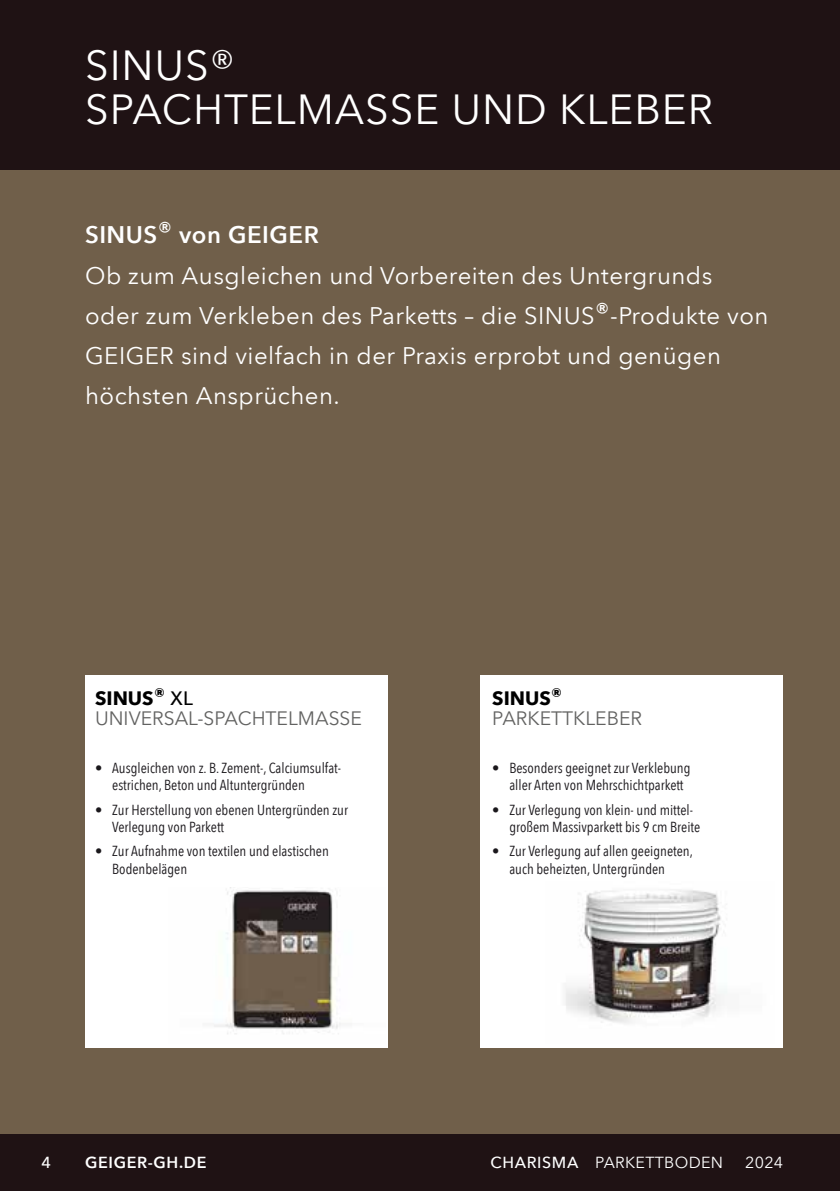
<style>
.page{position:relative;width:840px;height:1191px;background:#fff}
.page>*{position:absolute;margin:0;border:0;box-sizing:border-box;transform-origin:0 0}
.t1{font:42px/44px "Avenir Next LT Pro";letter-spacing:.02em;color:#fff}
.t2{font:24px/40px "Avenir Next LT Pro";letter-spacing:.02em;color:#fff}
.t3{font:19.4px/20.4px "Avenir Next LT Pro";color:#626261}
.t4{font:700 19.4px "Avenir Next LT Pro";color:#000}
.t5{font:16px "Avenir Next LT Pro";letter-spacing:.02em;color:#fff}
.t6{font:600 16px "Avenir Next LT Pro";letter-spacing:.04em;color:#fff}
.t7{font:500 16px "Avenir Next LT Pro";color:#fff}
.t8{font:condensed 14.6px/17.4px "Avenir Next LT Pro";color:#1a171b}
.s1{font-weight:600}
.s2{font-weight:700;color:#000}
.s3{font-weight:500;color:#000}
.s4{font-weight:500}
</style>
<div class="page">
<div style="left:0;top:0;width:839px;height:1191px;background:#1f1214"></div>
<div style="left:0;top:170px;width:839px;height:963px;background:#705f4a"></div>
<div style="left:85px;top:675px;width:302px;height:372px;background:#fff"></div>
<img style="left:214px;top:887px;width:127px;height:147px">
<div style="left:480px;top:675px;width:302px;height:372px;background:#fff"></div>
<img style="left:565px;top:890px;width:162px;height:134px">
<h1 class="t1" style="left:85px;top:44px;width:629px">SINUS®<br>SPACHTELMASSE UND KLEBER</h1>
<h2 class="t2" style="left:85px;top:215px;width:684px"><span class="s1">SINUS</span><sup>®</sup> <span class="s1">von GEIGER<br></span>Ob zum Ausgleichen und Vorbereiten des Untergrunds oder zum Verkleben des Parketts – die SINUS<sup>®</sup>-Produkte von GEIGER sind vielfach in der Praxis erprobt und genügen höchsten Ansprüchen.</h2>
<h3 class="t3" style="left:95px;top:687px;width:268px"><span class="s2">SINUS®</span> <span class="s3">XL<br></span>UNIVERSAL-SPACHTELMASSE</h3>
<p class="t8" style="left:112px;top:759px;width:230px;text-indent:-17px">• Ausgleichen von z. B. Zement-, Calciumsulfat&shy;estrichen, Beton und Altuntergründen</p>
<p class="t8" style="left:112px;top:801px;width:237px;text-indent:-17px">• Zur Herstellung von ebenen Untergründen zur<br>Verlegung von Parkett</p>
<p class="t8" style="left:112px;top:842px;width:218px;text-indent:-17px">• Zur Aufnahme von textilen und elastischen<br>Bodenbelägen</p>
<h3 class="t4" style="left:492px;top:686px;width:72px">SINUS®</h3>
<h3 class="t3" style="left:492px;top:708px;width:151px">PARKETTKLEBER</h3>
<p class="t8" style="left:509px;top:759px;width:182px;text-indent:-17px">• Besonders geeignet zur Verklebung aller Arten von Mehrschichtparkett</p>
<p class="t8" style="left:509px;top:801px;width:192px;text-indent:-17px">• Zur Verlegung von klein- und mittel&shy;großem Massivparkett bis 9 cm Breite</p>
<p class="t8" style="left:509px;top:842px;width:185px;text-indent:-17px">• Zur Verlegung auf allen geeigneten, auch beheizten, Untergründen</p>
<p class="t7" style="left:42px;top:1152px;width:11px">4</p>
<p class="t6" style="left:85px;top:1152px;width:123px">GEIGER-GH.DE</p>
<p class="t5" style="left:490px;top:1152px;width:234px"><span class="s4">CHARISMA</span> PARKETTBODEN</p>
<p class="t5" style="left:744px;top:1152px;width:40px">2024</p>
</div>
